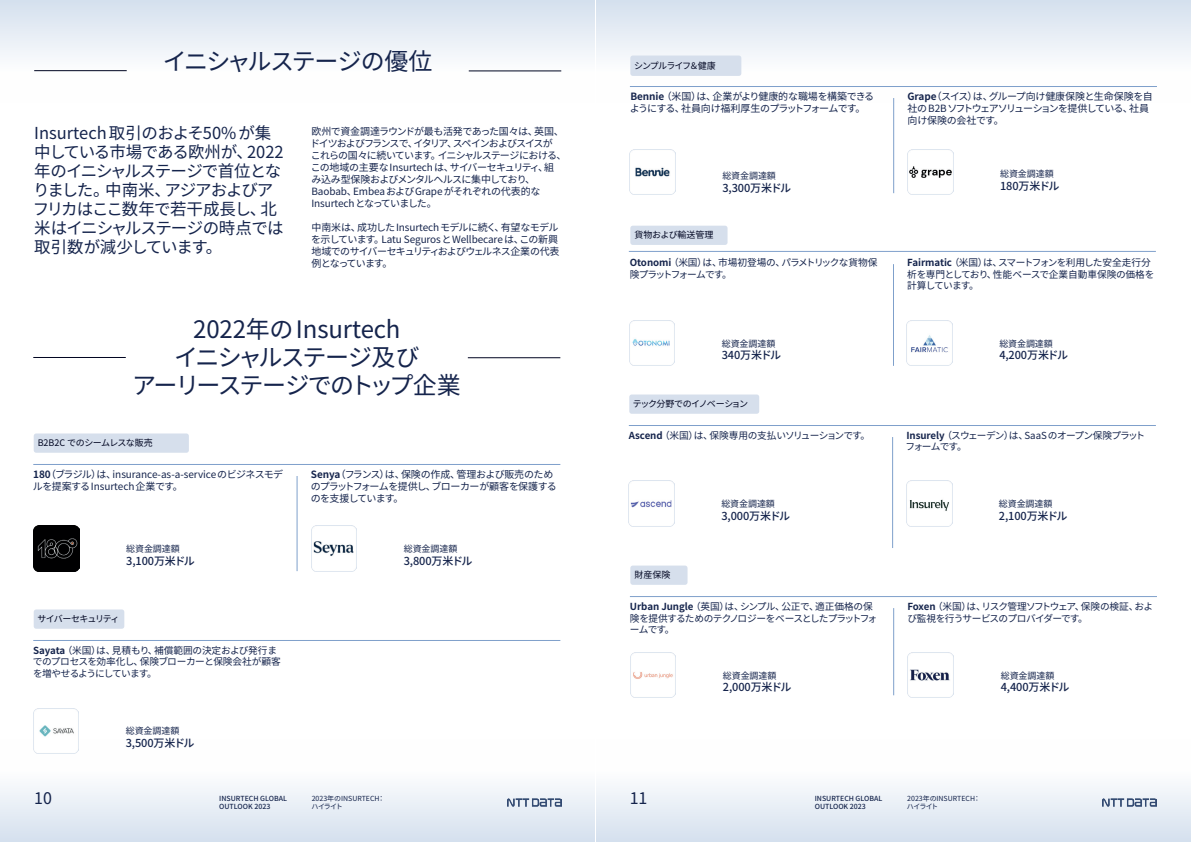
<style>
.page{position:relative;width:1191px;height:842px;background:#fff}
.page>*{position:absolute;margin:0;border:0;box-sizing:border-box;transform-origin:0 0}
.t1{font:24px/28px "Noto Sans CJ Kjp";letter-spacing:-.03em;color:#15244c;text-align:center}
.t2{font:24px "Noto Sans CJ Kjp";letter-spacing:-.055em;color:#15244c}
.t3{font:16.5px/19px "Noto Sans CJ Kjp";letter-spacing:-.055em;color:#15244c}
.t4{font:16px "Noto Sans CJ Kjp";color:#15244c}
.t5{font:500 11px "Noto Sans CJ Kjp";letter-spacing:-.01em;color:#15244c}
.t6{font:10px/12px "Noto Sans CJ Kjp";letter-spacing:-.06em;color:#15244c}
.t7{font:10px/12px "Noto Sans CJ Kjp";letter-spacing:-.04em;color:#15244c}
.t8{font:10px/12px "Noto Sans CJ Kjp";letter-spacing:-.005em;color:#15244c}
.t9{font:10px/12px "Noto Sans CJ Kjp";letter-spacing:-.07em;color:#15244c}
.t10{font:9.7px/11.4px "Noto Sans CJ Kjp";letter-spacing:-.07em;color:#15244c}
.t11{font:9.7px/11.4px "Noto Sans CJ Kjp";letter-spacing:-.04em;color:#15244c}
.t12{font:9.7px/11.4px "Noto Sans CJ Kjp";letter-spacing:-.035em;color:#15244c}
.t13{font:9.7px/11.4px "Noto Sans CJ Kjp";letter-spacing:-.09em;color:#15244c}
.t14{font:9.7px "Noto Sans CJ Kjp";letter-spacing:-.045em;color:#15244c}
.t15{font:9px "Noto Sans CJ Kjp";letter-spacing:-.01em;color:#15244c}
.t16{font:9px "Noto Sans CJ Kjp";letter-spacing:-.03em;color:#000521}
.t17{font:9px "Noto Sans CJ Kjp";letter-spacing:-.075em;color:#000521}
.t18{font:9px "Noto Sans CJ Kjp";letter-spacing:-.1em;color:#000521}
.t19{font:9px "Noto Sans CJ Kjp";letter-spacing:-.11em;color:#000521}
.t20{font:9px "Noto Sans CJ Kjp";letter-spacing:-.01em;color:#000521}
.t21{font:9px "Noto Sans CJ Kjp";letter-spacing:-.055em;color:#000521}
.t22{font:500 7px/8.4px "Noto Sans CJ Kjp";color:#15244c}
.t23{font:7px/8.4px "Noto Sans CJ Kjp";color:#15244c}
.s1{font-weight:700}
</style>
<div class="page">
<div style="left:0;top:0;width:595px;height:103px;background:linear-gradient(to bottom,#d7e2ef,#fff)"></div>
<div style="left:596px;top:0;width:594px;height:103px;background:linear-gradient(to bottom,#d7e2ef,#fff)"></div>
<div style="left:0;top:739px;width:595px;height:103px;background:linear-gradient(to bottom,#fff,#d8e3ef)"></div>
<div style="left:596px;top:739px;width:594px;height:103px;background:linear-gradient(to bottom,#fff,#d8e3ef)"></div>
<img style="left:507px;top:798px;width:54px;height:9px">
<img style="left:1102px;top:798px;width:54px;height:9px">
<hr style="left:34px;top:70px;width:93px;height:1px;background:#000521">
<hr style="left:33px;top:357px;width:93px;height:1px;background:#000521">
<hr style="left:469px;top:71px;width:92px;height:1px;background:#000521">
<hr style="left:468px;top:358px;width:92px;height:1px;background:#000521">
<hr style="left:33px;top:464px;width:527px;height:1px;background:#7fa0cb">
<hr style="left:297px;top:476px;width:1px;height:95px;background:#7fa0cb">
<img style="left:34px;top:525px;width:45px;height:46px">
<img style="left:311px;top:525px;width:46px;height:46px">
<div style="left:34px;top:433px;width:155px;height:20px;background:#d6dfec;border-radius:2px"></div>
<hr style="left:630px;top:86px;width:527px;height:1px;background:#7fa0cb">
<hr style="left:893px;top:98px;width:1px;height:95px;background:#7fa0cb">
<img style="left:630px;top:149px;width:45px;height:46px">
<img style="left:907px;top:149px;width:46px;height:46px">
<div style="left:630px;top:56px;width:111px;height:20px;background:#d6dfec;border-radius:2px"></div>
<div style="left:630px;top:226px;width:97px;height:19px;background:#d6dfec;border-radius:2px"></div>
<hr style="left:33px;top:640px;width:527px;height:1px;background:#7fa0cb">
<img style="left:33px;top:708px;width:46px;height:46px">
<hr style="left:629px;top:425px;width:526px;height:1px;background:#7fa0cb">
<hr style="left:629px;top:251px;width:526px;height:1px;background:#7fa0cb">
<hr style="left:892px;top:437px;width:1px;height:111px;background:#7fa0cb">
<hr style="left:893px;top:264px;width:1px;height:102px;background:#7fa0cb">
<img style="left:629px;top:481px;width:45px;height:45px">
<img style="left:629px;top:320px;width:46px;height:46px">
<img style="left:906px;top:481px;width:46px;height:45px">
<img style="left:906px;top:320px;width:46px;height:46px">
<div style="left:629px;top:394px;width:130px;height:20px;background:#d6dfec;border-radius:2px"></div>
<div style="left:34px;top:609px;width:90px;height:20px;background:#d6dfec;border-radius:2px"></div>
<hr style="left:630px;top:596px;width:527px;height:1px;background:#7fa0cb">
<hr style="left:893px;top:608px;width:1px;height:87px;background:#7fa0cb">
<img style="left:630px;top:652px;width:46px;height:46px">
<img style="left:908px;top:652px;width:45px;height:46px">
<div style="left:630px;top:566px;width:57px;height:19px;background:#d6dfec;border-radius:2px"></div>
<h1 class="t2" style="left:163px;top:48px;width:271px">イニシャルステージの優位</h1>
<h2 class="t3" style="left:33px;top:123px;width:252px">Insurtech 取引のおよそ50% が集中している市場である欧州が、2022年のイニシャルステージで首位となりました。中南米、アジアおよびアフリカはここ数年で若干成長し、北米はイニシャルステージの時点では取引数が減少しています。</h2>
<p class="t6" style="left:310px;top:126px;width:258px">欧州で資金調達ラウンドが最も活発であった国々は、英国、ドイツおよびフランスで、イタリア、スペインおよびスイスが<br>これらの国々に続いています。イニシャルステージにおける、この地域の主要なInsurtech は、サイバーセキュリティ、組<br>み込み型保険およびメンタルヘルスに集中しており、<br>Baobab、EmbeaおよびGrape がそれぞれの代表的な<br>Insurtechとなっていました。</p>
<p class="t7" style="left:311px;top:222px;width:250px">中南米は、成功したInsurtechモデルに続く、有望なモデルを示しています。Latu SegurosとWellbecare は、この新興地域でのサイバーセキュリティおよびウェルネス企業の代表例となっています。</p>
<h1 class="t1" style="left:132px;top:316px;width:330px">2022年のInsurtech<br>イニシャルステージ及び<br>アーリーステージでのトップ企業</h1>
<p class="t16" style="left:38px;top:438px;width:117px">B2B2C でのシームレスな販売</p>
<p class="t8" style="left:33px;top:469px;width:252px"><span class="s1">180</span>（ブラジル）は、insurance-as-a-serviceのビジネスモデルを提案するInsurtech 企業です。</p>
<p class="t6" style="left:311px;top:469px;width:248px"><span class="s1">Senya</span>（フランス）は、保険の作成、管理および販売のためのプラットフォームを提供し、ブローカーが顧客を保護するのを支援しています。</p>
<p class="t15" style="left:126px;top:543px;width:55px">総資金調達額</p>
<p class="t5" style="left:126px;top:554px;width:70px">3,100万米ドル</p>
<p class="t19" style="left:38px;top:614px;width:83px">サイバーセキュリティ</p>
<p class="t11" style="left:33px;top:645px;width:249px"><span class="s1">Sayata</span> （米国）は、見積もり、補償範囲の決定および発行までのプロセスを効率化し、保険ブローカーと保険会社が顧客を増やせるようにしています。</p>
<p class="t15" style="left:126px;top:726px;width:55px">総資金調達額</p>
<p class="t5" style="left:126px;top:737px;width:70px">3,500万米ドル</p>
<p class="t15" style="left:404px;top:543px;width:55px">総資金調達額</p>
<p class="t5" style="left:404px;top:554px;width:70px">3,800万米ドル</p>
<p class="t18" style="left:634px;top:60px;width:83px">シンプルライフ＆健康</p>
<p class="t9" style="left:630px;top:91px;width:246px"><span class="s1">Bennie</span> （米国）は、企業がより健康的な職場を構築できるようにする、社員向け福利厚生のプラットフォームです。</p>
<p class="t7" style="left:907px;top:91px;width:247px"><span class="s1">Grape</span>（スイス）は、グループ向け健康保険と生命保険を自社の B2Bソフトウェアソリューションを提供している、社員向け保険の会社です。</p>
<p class="t15" style="left:722px;top:171px;width:55px">総資金調達額</p>
<p class="t5" style="left:722px;top:182px;width:70px">3,300万米ドル</p>
<p class="t20" style="left:634px;top:230px;width:81px">貨物および輸送管理</p>
<p class="t13" style="left:629px;top:257px;width:249px"><span class="s1">Otonomi</span> （米国）は、市場初登場の、パラメトリックな貨物保険プラットフォームです。</p>
<p class="t15" style="left:722px;top:338px;width:55px">総資金調達額</p>
<p class="t5" style="left:722px;top:349px;width:61px">340万米ドル</p>
<p class="t17" style="left:633px;top:399px;width:117px">テック分野でのイノベーション</p>
<p class="t14" style="left:629px;top:430px;width:243px"><span class="s1">Ascend</span> （米国）は、保険専用の支払いソリューションです。</p>
<p class="t21" style="left:634px;top:570px;width:37px">財産保険</p>
<p class="t15" style="left:721px;top:499px;width:55px">総資金調達額</p>
<p class="t5" style="left:721px;top:510px;width:70px">3,000万米ドル</p>
<p class="t15" style="left:1000px;top:168px;width:55px">総資金調達額</p>
<p class="t5" style="left:1000px;top:179px;width:61px">180万米ドル</p>
<p class="t12" style="left:907px;top:257px;width:249px"><span class="s1">Fairmatic</span> （米国）は、スマートフォンを利用した安全走行分析を専門としており、性能ベースで企業自動車保険の価格を計算しています。</p>
<p class="t15" style="left:999px;top:338px;width:55px">総資金調達額</p>
<p class="t5" style="left:999px;top:349px;width:70px">4,200万米ドル</p>
<p class="t10" style="left:905px;top:430px;width:241px"><span class="s1">Insurely</span> （スウェーデン）は、SaaS のオープン保険プラットフォームです。</p>
<p class="t15" style="left:999px;top:499px;width:55px">総資金調達額</p>
<p class="t5" style="left:999px;top:510px;width:70px">2,100万米ドル</p>
<p class="t10" style="left:630px;top:601px;width:249px"><span class="s1">Urban Jungle</span> （英国）は、シンプル、公正で、適正価格の保険を提供するためのテクノロジーをベースとしたプラットフォームです。</p>
<p class="t10" style="left:907px;top:601px;width:247px"><span class="s1">Foxen</span> （米国）は、リスク管理ソフトウェア、保険の検証、および監視を行うサービスのプロバイダーです。</p>
<p class="t15" style="left:723px;top:670px;width:55px">総資金調達額</p>
<p class="t5" style="left:723px;top:681px;width:70px">2,000万米ドル</p>
<p class="t15" style="left:1000px;top:670px;width:55px">総資金調達額</p>
<p class="t5" style="left:1000px;top:681px;width:70px">4,400万米ドル</p>
<h3 class="t4" style="left:34px;top:789px;width:19px">10</h3>
<p class="t22" style="left:219px;top:794px;width:69px">INSURTECH GLOBAL</p>
<h3 class="t4" style="left:629px;top:789px;width:19px">11</h3>
<p class="t22" style="left:219px;top:802px;width:53px">OUTLOOK 2023</p>
<p class="t22" style="left:814px;top:794px;width:69px">INSURTECH GLOBAL<br>OUTLOOK 2023</p>
<p class="t23" style="left:311px;top:794px;width:75px">2023年のINSURTECH：ハイライト</p>
<p class="t23" style="left:907px;top:794px;width:75px">2023年のINSURTECH：ハイライト</p>
</div>
